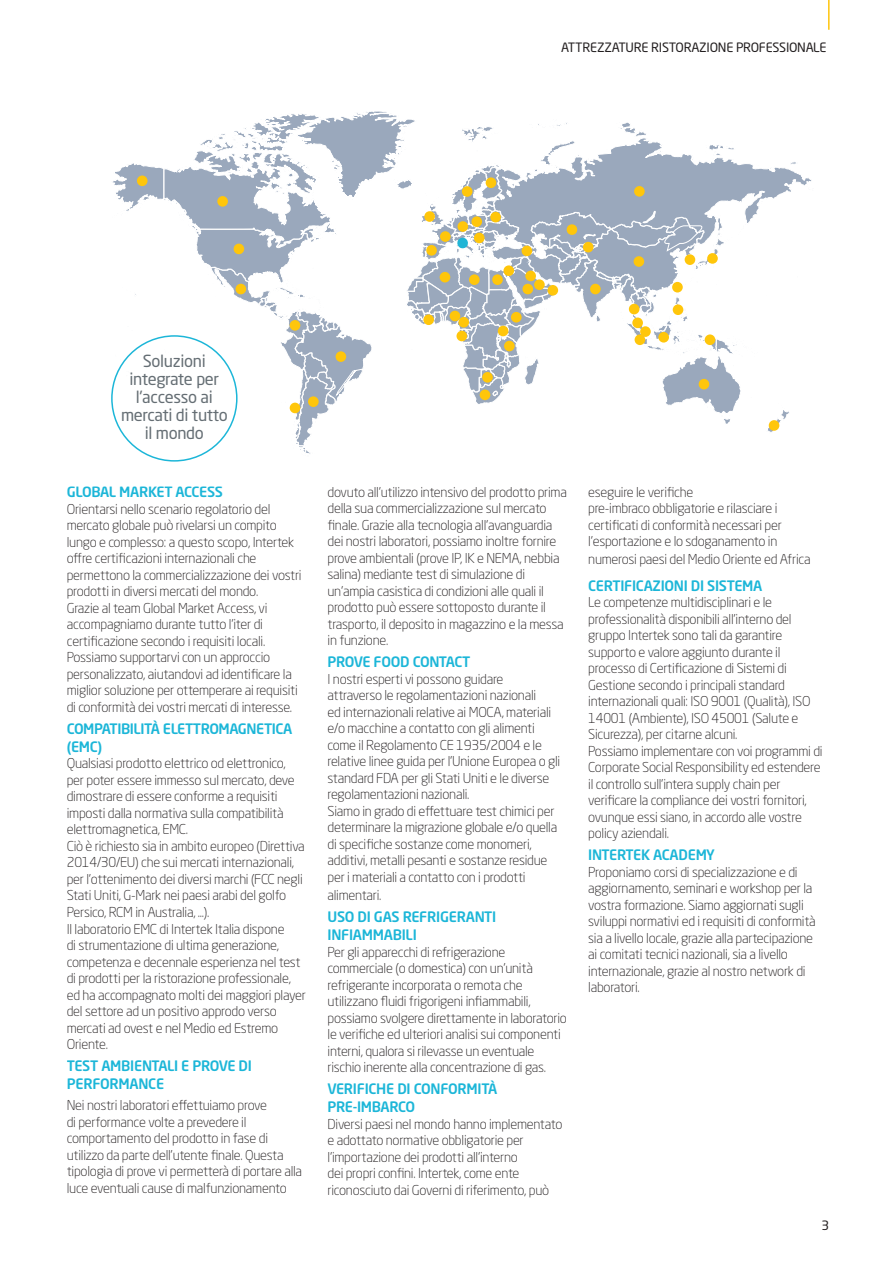
<style>
.page{position:relative;width:893px;height:1263px;background:#fff}
.page>*{position:absolute;margin:0;border:0;box-sizing:border-box;transform-origin:0 0}
.Body_Text__medium{font:16.5px/18px "Neo Sans Std";letter-spacing:-.02em;color:#656e74;text-align:center}
.Body_Text{font:500 14.25px/18px "Neo Sans Std";letter-spacing:-.02em;color:#1cb6d8}
.Subheading{font:500 14.25px/18px "Neo Sans Std";letter-spacing:-.03em;color:#1cb6d8}
.Body_Text-2{font:500 14.25px "Neo Sans Std";letter-spacing:-.04em;color:#1cb6d8}
.Body_Text-3{font:300 13.5px/16.5px "Neo Sans Std";letter-spacing:-.02em;color:#231f20}
.Subheading-2{font:300 13.5px/16.5px "Neo Sans Std";letter-spacing:-.02em;color:#231f20}
.Folio{font:12.75px "Neo Sans Std";letter-spacing:-.02em;color:#231f20}
</style>
<div class="page">
<hr style="left:828px;top:0;width:2px;height:30px;background:#fec50d">
<svg style="left:111px;top:111px;width:701px;height:346px"></svg>
<p class="Folio" style="left:561px;top:40px;width:267px">ATTREZZATURE RISTORAZIONE PROFESSIONALE</p>
<p class="Body_Text__medium" style="left:121px;top:351px;width:108px">Soluzioni integrate per l'accesso ai mercati di tutto il mondo</p>
<p class="Subheading" style="left:67px;top:483px;width:158px">GLOBAL MARKET ACCESS</p>
<p class="Subheading-2" style="left:67px;top:500px;width:236px">Orientarsi nello scenario regolatorio del mercato globale può rivelarsi un compito lungo e complesso: a questo scopo, Intertek offre certificazioni internazionali che permettono la commercializzazione dei vostri prodotti in diversi mercati del mondo.</p>
<p class="Subheading-2" style="left:67px;top:599px;width:233px">Grazie al team Global Market Access, vi accompagniamo durante tutto l’iter di certificazione secondo i requisiti locali.<br>Possiamo supportarvi con un approccio personalizzato, aiutandovi ad identificare la miglior soluzione per ottemperare ai requisiti di conformità dei vostri mercati di interesse.</p>
<p class="Subheading" style="left:67px;top:719px;width:227px">COMPATIBILITÀ ELETTROMAGNETICA (EMC)</p>
<p class="Subheading-2" style="left:67px;top:755px;width:241px">Qualsiasi prodotto elettrico od elettronico, per poter essere immesso sul mercato, deve dimostrare di essere conforme a requisiti imposti dalla normativa sulla compatibilità elettromagnetica, EMC.<br>Ciò è richiesto sia in ambito europeo (Direttiva 2014/30/EU) che sui mercati internazionali, per l'ottenimento dei diversi marchi (FCC negli Stati Uniti, G-Mark nei paesi arabi del golfo Persico, RCM in Australia, ...).<br>Il laboratorio EMC di Intertek Italia dispone<br>di strumentazione di ultima generazione, competenza e decennale esperienza nel test di prodotti per la ristorazione professionale, ed ha accompagnato molti dei maggiori player del settore ad un positivo approdo verso mercati ad ovest e nel Medio ed Estremo Oriente.</p>
<p class="Subheading" style="left:67px;top:1057px;width:187px">TEST AMBIENTALI E PROVE DI<br>PERFORMANCE</p>
<p class="Body_Text-3" style="left:67px;top:1097px;width:237px">Nei nostri laboratori effettuiamo prove<br>di performance volte a prevedere il comportamento del prodotto in fase di utilizzo da parte dell’utente finale. Questa tipologia di prove vi permetterà di portare alla luce eventuali cause di malfunzionamento</p>
<p class="Body_Text-3" style="left:327px;top:483px;width:241px">dovuto all’utilizzo intensivo del prodotto prima della sua commercializzazione sul mercato finale. Grazie alla tecnologia all’avanguardia dei nostri laboratori, possiamo inoltre fornire prove ambientali (prove IP, IK e NEMA, nebbia salina) mediante test di simulazione di un’ampia casistica di condizioni alle quali il prodotto può essere sottoposto durante il trasporto, il deposito in magazzino e la messa in funzione.</p>
<p class="Body_Text-2" style="left:327px;top:653px;width:144px">PROVE FOOD CONTACT</p>
<p class="Body_Text-3" style="left:327px;top:671px;width:234px">I nostri esperti vi possono guidare attraverso le regolamentazioni nazionali<br>ed internazionali relative ai MOCA, materiali e/o macchine a contatto con gli alimenti come il Regolamento CE 1935/2004 e le relative linee guida per l’Unione Europea o gli standard FDA per gli Stati Uniti e le diverse regolamentazioni nazionali.<br>Siamo in grado di effettuare test chimici per determinare la migrazione globale e/o quella di specifiche sostanze come monomeri, additivi, metalli pesanti e sostanze residue per i materiali a contatto con i prodotti</p>
<p class="Body_Text-3" style="left:327px;top:887px;width:56px">alimentari.</p>
<p class="Body_Text" style="left:327px;top:907px;width:170px">USO DI GAS REFRIGERANTI<br>INFIAMMABILI</p>
<p class="Body_Text-3" style="left:327px;top:943px;width:241px">Per gli apparecchi di refrigerazione commerciale (o domestica) con un'unità refrigerante incorporata o remota che utilizzano fluidi frigorigeni infiammabili, possiamo svolgere direttamente in laboratorio le verifiche ed ulteriori analisi sui componenti interni, qualora si rilevasse un eventuale rischio inerente alla concentrazione di gas.</p>
<p class="Body_Text" style="left:327px;top:1080px;width:171px">VERIFICHE DI CONFORMITÀ<br>PRE-IMBARCO</p>
<p class="Body_Text-3" style="left:327px;top:1116px;width:237px">Diversi paesi nel mondo hanno implementato e adottato normative obbligatorie per l’importazione dei prodotti all’interno<br>dei propri confini. Intertek, come ente riconosciuto dai Governi di riferimento, può</p>
<p class="Body_Text-3" style="left:588px;top:483px;width:195px">eseguire le verifiche<br>pre-imbraco obbligatorie e rilasciare i certificati di conformità necessari per l’esportazione e lo sdoganamento in</p>
<p class="Body_Text-3" style="left:588px;top:551px;width:224px">numerosi paesi del Medio Oriente ed Africa</p>
<p class="Body_Text" style="left:588px;top:576px;width:176px">CERTIFICAZIONI DI SISTEMA</p>
<p class="Body_Text-3" style="left:588px;top:594px;width:236px">Le competenze multidisciplinari e le professionalità disponibili all’interno del gruppo Intertek sono tali da garantire supporto e valore aggiunto durante il processo di Certificazione di Sistemi di Gestione secondo i principali standard internazionali quali: ISO 9001 (Qualità), ISO 14001 (Ambiente), ISO 45001 (Salute e Sicurezza), per citarne alcuni.<br>Possiamo implementare con voi programmi di Corporate Social Responsibility ed estendere il controllo sull’intera supply chain per verificare la compliance dei vostri fornitori, ovunque essi siano, in accordo alle vostre policy aziendali.</p>
<p class="Body_Text" style="left:588px;top:846px;width:128px">INTERTEK ACADEMY</p>
<p class="Body_Text-3" style="left:588px;top:864px;width:229px">Proponiamo corsi di specializzazione e di aggiornamento, seminari e workshop per la vostra formazione. Siamo aggiornati sugli sviluppi normativi ed i requisiti di conformità sia a livello locale, grazie alla partecipazione ai comitati tecnici nazionali, sia a livello internazionale, grazie al nostro network di laboratori.</p>
<p class="Folio" style="left:821px;top:1218px;width:9px">3</p>
</div>
